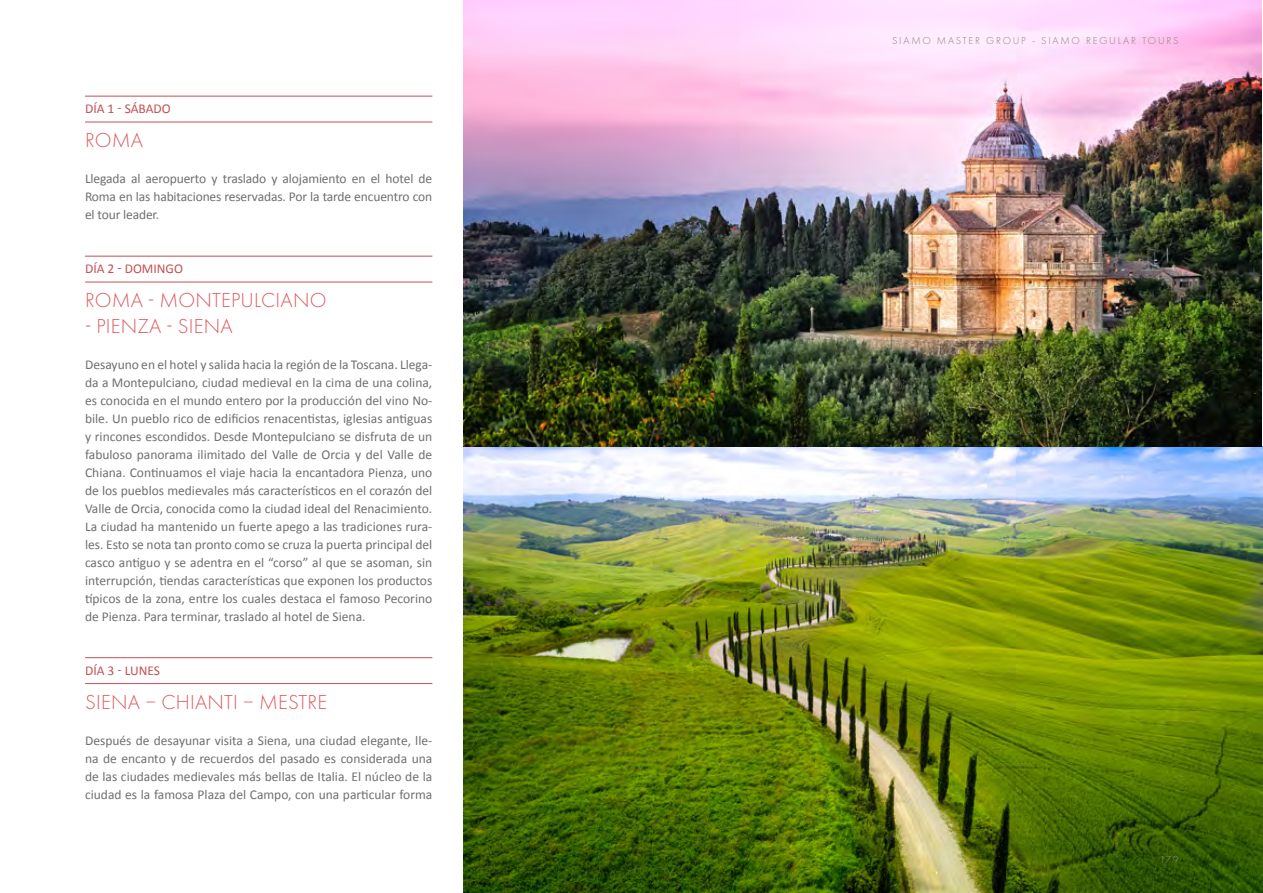
<style>
.page{position:relative;width:1263px;height:893px;background:#fff}
.page>*{position:absolute;margin:0;border:0;box-sizing:border-box;transform-origin:0 0}
.t1{font:300 21px "Futura PT";letter-spacing:.01em;color:#dd5a5f}
.t2{font:13.5px/18px "Calibri";color:#706f6f;text-align:justify}
.t3{font:13.5px "Calibri";color:#c35054}
.t4{font:300 10.5px "Futura PT";letter-spacing:.17em;color:#8d8577}
</style>
<div class="page">
<hr style="left:85px;top:96px;width:347px;height:1px;background:#c35054">
<hr style="left:85px;top:122px;width:347px;height:1px;background:#c35054">
<hr style="left:85px;top:256px;width:347px;height:1px;background:#c35054">
<hr style="left:85px;top:282px;width:347px;height:1px;background:#c35054">
<hr style="left:85px;top:657px;width:347px;height:1px;background:#c35054">
<hr style="left:85px;top:683px;width:347px;height:1px;background:#c35054">
<img style="left:463px;top:446px;width:800px;height:447px">
<img style="left:463px;top:0;width:798px;height:446px">
<p class="t3" style="left:85px;top:100px;width:87px">DÍA 1 - SÁBADO</p>
<h1 class="t1" style="left:85px;top:128px;width:59px">ROMA</h1>
<p class="t2" style="left:85px;top:169px;width:349px">Llegada al aeropuerto y traslado y alojamiento en el hotel de Roma en las habitaciones reservadas. Por la tarde encuentro con el tour leader.</p>
<p class="t3" style="left:85px;top:260px;width:100px">DÍA 2 - DOMINGO</p>
<h1 class="t1" style="left:85px;top:288px;width:243px">ROMA - MONTEPULCIANO</h1>
<h1 class="t1" style="left:85px;top:314px;width:149px">- PIENZA - SIENA</h1>
<p class="t2" style="left:85px;top:355px;width:349px">Desayuno en el hotel y salida hacia la región de la Toscana. Llega&shy;da a Montepulciano, ciudad medieval en la cima de una colina, es conocida en el mundo entero por la producción del vino No&shy;bile. Un pueblo rico de edificios renacentistas, iglesias antiguas y rincones escondidos. Desde Montepulciano se disfruta de un fabuloso panorama ilimitado del Valle de Orcia y del Valle de Chiana. Continuamos el viaje hacia la encantadora Pienza, uno de los pueblos medievales más característicos en el corazón del Valle de Orcia, conocida como la ciudad ideal del Renacimiento.<br>La ciudad ha mantenido un fuerte apego a las tradiciones rura&shy;les. Esto se nota tan pronto como se cruza la puerta principal del casco antiguo y se adentra en el “corso” al que se asoman, sin interrupción, tiendas características que exponen los productos típicos de la zona, entre los cuales destaca el famoso Pecorino de Pienza. Para terminar, traslado al hotel de Siena.</p>
<p class="t3" style="left:85px;top:662px;width:77px">DÍA 3 - LUNES</p>
<h1 class="t1" style="left:85px;top:690px;width:243px">SIENA – CHIANTI – MESTRE</h1>
<p class="t2" style="left:85px;top:731px;width:349px">Después de desayunar visita a Siena, una ciudad elegante, lle&shy;na de encanto y de recuerdos del pasado es considerada una de las ciudades medievales más bellas de Italia. El núcleo de la ciudad es la famosa Plaza del Campo, con una particular forma</p>
<p class="t4" style="left:892px;top:34px;width:288px">SIAMO MASTER GROUP - SIAMO REGULAR TOURS</p>
<p class="t4" style="left:1159px;top:853px;width:21px">179</p>
</div>
